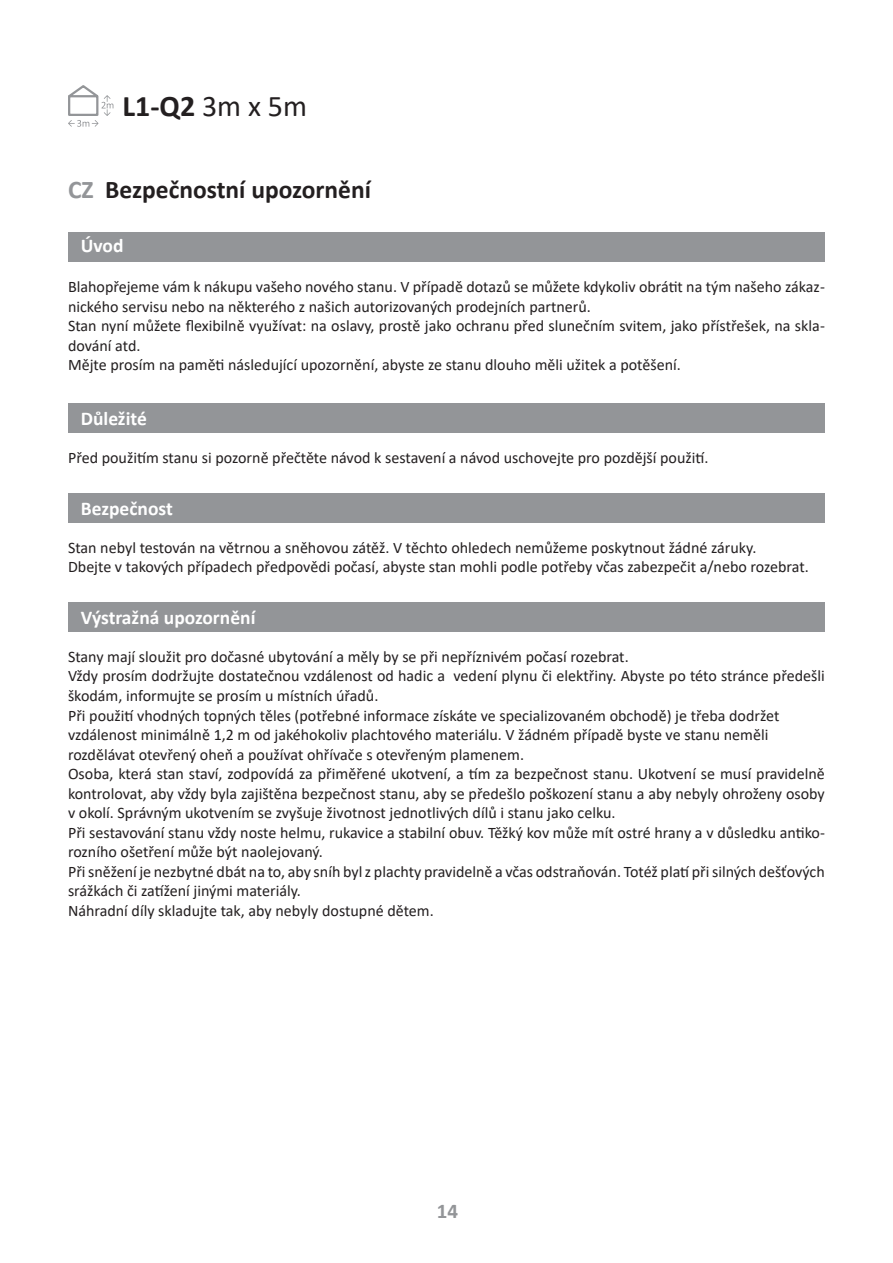
<style>
.page{position:relative;width:893px;height:1263px;background:#fff}
.page>*{position:absolute;margin:0;border:0;box-sizing:border-box;transform-origin:0 0}
.t1{font:700 30px "Calibri";color:#231f20}
.Headline{font:700 25.5px "Calibri";color:#231f20}
.t2{font:700 21px "Calibri";color:#939598}
.Subhead_weiss{font:700 19.5px "Calibri";color:#fff}
.Fliesstext_block{font:16.05px/19.5px "Calibri";color:#231f20}
.s1{font-weight:400}
.s2{color:#939598}
</style>
<div class="page">
<svg style="left:68px;top:85px;width:45px;height:42px"></svg>
<div style="left:68px;top:232px;width:757px;height:30px;background:#939598"></div>
<div style="left:68px;top:403px;width:757px;height:30px;background:#939598"></div>
<div style="left:68px;top:493px;width:757px;height:30px;background:#939598"></div>
<div style="left:68px;top:602px;width:757px;height:30px;background:#939598"></div>
<h1 class="t1" style="left:122px;top:85px;width:186px">L1-Q2 <span class="s1">3m x 5m</span></h1>
<p class="Headline" style="left:68px;top:171px;width:305px"><span class="s2">CZ</span> Bezpečnostní upozornění</p>
<p class="Subhead_weiss" style="left:81px;top:232px;width:44px">Úvod</p>
<p class="Fliesstext_block" style="left:68px;top:276px;width:758px">Blahopřejeme vám k nákupu vašeho nového stanu. V případě dotazů se můžete kdykoliv obrátit na tým našeho zákaz&shy;nického servisu nebo na některého z našich autorizovaných prodejních partnerů.</p>
<p class="Fliesstext_block" style="left:68px;top:315px;width:758px">Stan nyní můžete flexibilně využívat: na oslavy, prostě jako ochranu před slunečním svitem, jako přístřešek, na skla&shy;dování atd.</p>
<p class="Fliesstext_block" style="left:68px;top:354px;width:614px">Mějte prosím na paměti následující upozornění, abyste ze stanu dlouho měli užitek a potěšení.</p>
<p class="Subhead_weiss" style="left:81px;top:405px;width:68px">Důležité</p>
<p class="Fliesstext_block" style="left:68px;top:448px;width:642px">Před použitím stanu si pozorně přečtěte návod k sestavení a návod uschovejte pro pozdější použití.</p>
<p class="Subhead_weiss" style="left:81px;top:495px;width:94px">Bezpečnost</p>
<p class="Fliesstext_block" style="left:68px;top:537px;width:690px">Stan nebyl testován na větrnou a sněhovou zátěž. V těchto ohledech nemůžeme poskytnout žádné záruky.</p>
<p class="Fliesstext_block" style="left:68px;top:557px;width:742px">Dbejte v takových případech předpovědi počasí, abyste stan mohli podle potřeby včas zabezpečit a/nebo rozebrat.</p>
<p class="Subhead_weiss" style="left:81px;top:604px;width:176px">Výstražná upozornění</p>
<p class="Fliesstext_block" style="left:68px;top:646px;width:562px">Stany mají sloužit pro dočasné ubytování a měly by se při nepříznivém počasí rozebrat.</p>
<p class="Fliesstext_block" style="left:68px;top:666px;width:758px">Vždy prosím dodržujte dostatečnou vzdálenost od hadic a vedení plynu či elektřiny. Abyste po této stránce předešli škodám, informujte se prosím u místních úřadů.</p>
<p class="Fliesstext_block" style="left:68px;top:705px;width:713px">Při použití vhodných topných těles (potřebné informace získáte ve specializovaném obchodě) je třeba dodržet</p>
<p class="Fliesstext_block" style="left:68px;top:724px;width:702px">vzdálenost minimálně 1,2 m od jakéhokoliv plachtového materiálu. V žádném případě byste ve stanu neměli</p>
<p class="Fliesstext_block" style="left:68px;top:744px;width:458px">rozdělávat otevřený oheň a používat ohřívače s otevřeným plamenem.</p>
<p class="Fliesstext_block" style="left:68px;top:763px;width:758px;text-align:justify">Osoba, která stan staví, zodpovídá za přiměřené ukotvení, a tím za bezpečnost stanu. Ukotvení se musí pravidelně kontrolovat, aby vždy byla zajištěna bezpečnost stanu, aby se předešlo poškození stanu a aby nebyly ohroženy osoby v okolí. Správným ukotvením se zvyšuje životnost jednotlivých dílů i stanu jako celku.</p>
<p class="Fliesstext_block" style="left:68px;top:822px;width:758px">Při sestavování stanu vždy noste helmu, rukavice a stabilní obuv. Těžký kov může mít ostré hrany a v důsledku antiko&shy;rozního ošetření může být naolejovaný.</p>
<p class="Fliesstext_block" style="left:68px;top:861px;width:758px">Při sněžení je nezbytné dbát na to, aby sníh byl z plachty pravidelně a včas odstraňován. Totéž platí při silných dešťových srážkách či zatížení jinými materiály.</p>
<p class="Fliesstext_block" style="left:68px;top:900px;width:367px">Náhradní díly skladujte tak, aby nebyly dostupné dětem.</p>
<h3 class="t2" style="left:437px;top:1196px;width:23px">14</h3>
</div>
